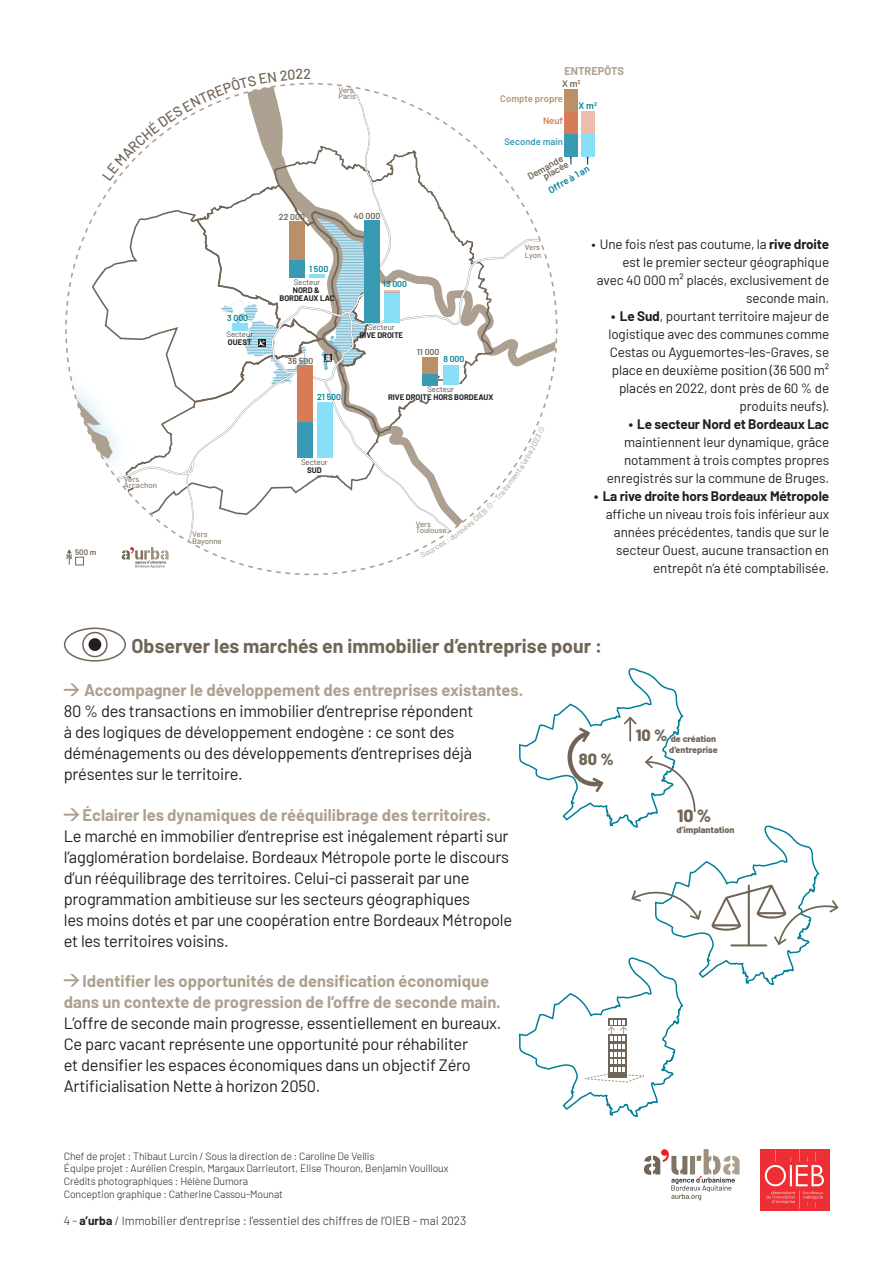
<style>
.page{position:relative;width:893px;height:1263px;background:#fff}
.page>*{position:absolute;margin:0;border:0;box-sizing:border-box;transform-origin:0 0}
.t1{font:700 19.5px "Barlow";color:#716557}
.t2{font:800 17.7px "Barlow";color:#716557}
.t3{font:16.5px/21px "Barlow";letter-spacing:-.015em;color:#231f20}
.t4{font:700 16.5px/21px "Barlow";color:#ada090;text-align:center}
.t5{font:800 16.35px "Barlow";color:#716557}
.t6{font:13.5px/18px "Barlow";letter-spacing:-.01em;color:#231f20;text-align:right}
.t7{font:700 13.5px "Barlow";letter-spacing:-.01em;color:#231f20}
.t8{font:300 12px "Barlow";color:#231f20}
.t9{font:700 10.95px "Barlow";color:#ada090}
.t10{font:300 10.5px/12.6px "Barlow";letter-spacing:-.01em;color:#231f20}
.t11{font:600 9.45px/7.5px "Barlow";color:#716557;text-align:right}
.t12{font:600 9.45px "Barlow";color:#bb8f68}
.t13{font:600 9.45px "Barlow";color:#007f97}
.t14{font:600 9.45px "Barlow";color:#389bb3}
.t15{font:600 9.45px "Barlow";color:#d67d58}
.t16{font:800 9px/10.8px "Barlow";color:#716557;text-align:right}
.t17{font:600 8.7px "Barlow";color:#007f97}
.t18{font:600 8.7px "Barlow";color:#716557}
.t19{font:700 7.8px/7.8px "Barlow";color:#231f20;text-align:center}
.t20{font:500 7.8px/6.3px "Barlow";color:#8d8171}
.t21{font:300 7.8px "Barlow";color:#231f20}
.t22{font:600 7.8px "Barlow";color:#716557}
.t23{font:600 6.6px "Barlow";color:#716557;scale:1.41 1}
.s1{font-weight:700}
.s2{font-size:16.35px}
</style>
<div class="page">
<svg style="left:644px;top:1149px;width:96px;height:51px"></svg>
<img style="left:760px;top:1149px;width:69px;height:61px">
<svg style="left:64px;top:683px;width:15px;height:13px"></svg>
<svg style="left:64px;top:808px;width:15px;height:13px"></svg>
<svg style="left:64px;top:974px;width:15px;height:13px"></svg>
<div style="left:64px;top:627px;width:62px;height:34px;border:2px solid #716557;border-radius:50%"></div>
<svg style="left:83px;top:632px;width:24px;height:24px"></svg>
<div style="left:82px;top:632px;width:26px;height:25px;border:2px solid #716557;border-radius:50%"></div>
<div style="left:89px;top:638px;width:12px;height:13px;background:#231f20;border-radius:50%"></div>
<svg style="left:518px;top:668px;width:321px;height:449px"></svg>
<svg style="left:65px;top:82px;width:530px;height:486px"></svg>
<p class="t22" style="left:75px;top:546px;width:23px">500 m</p>
<p class="t23" style="left:66px;top:552px;width:6px">N</p>
<p class="t20" style="left:124px;top:475px;width:35px">Vers<br>Arcachon</p>
<p class="t17" style="left:227px;top:312px;width:23px">3 000</p>
<p class="t21" style="left:226px;top:329px;width:28px">Secteur</p>
<p class="t19" style="left:228px;top:338px;width:25px">OUEST</p>
<p class="t20" style="left:192px;top:531px;width:31px">Vers<br>Bayonne</p>
<p class="t20" style="left:338px;top:86px;width:19px">Vers<br>Paris</p>
<p class="t18" style="left:279px;top:210px;width:28px">22 000</p>
<p class="t18" style="left:354px;top:209px;width:28px">40 000</p>
<p class="t9" style="left:564px;top:63px;width:61px">ENTREPÔTS</p>
<p class="t11" style="left:562px;top:79px;width:20px">X m<sup>2</sup></p>
<p class="t13" style="left:579px;top:99px;width:20px">X m<sup>2</sup></p>
<p class="t12" style="left:500px;top:92px;width:64px">Compte propre</p>
<p class="t15" style="left:543px;top:114px;width:22px">Neuf</p>
<p class="t14" style="left:504px;top:135px;width:60px">Seconde main</p>
<p class="t11" style="left:526px;top:173px;width:43px;rotate:-30deg">Demande placée</p>
<p class="t13" style="left:546px;top:185px;width:47px;rotate:-30deg">Offre à 1 an</p>
<p class="t17" style="left:309px;top:262px;width:21px">1 500</p>
<p class="t21" style="left:294px;top:277px;width:28px">Secteur</p>
<p class="t19" style="left:279px;top:286px;width:57px">NORD &amp;<br>BORDEAUX LAC</p>
<p class="t17" style="left:383px;top:278px;width:26px">13 000</p>
<p class="t21" style="left:368px;top:322px;width:28px">Secteur</p>
<p class="t19" style="left:359px;top:331px;width:45px">RIVE DROITE</p>
<p class="t18" style="left:417px;top:345px;width:24px">11 000</p>
<p class="t18" style="left:288px;top:355px;width:27px">36 500</p>
<p class="t17" style="left:443px;top:353px;width:23px">8 000</p>
<p class="t17" style="left:317px;top:391px;width:25px">21 500</p>
<p class="t21" style="left:301px;top:457px;width:28px">Secteur</p>
<p class="t19" style="left:307px;top:466px;width:16px">SUD</p>
<p class="t21" style="left:427px;top:384px;width:28px">Secteur</p>
<p class="t19" style="left:388px;top:393px;width:107px">RIVE DROITE HORS BORDEAUX</p>
<p class="t20" style="left:416px;top:520px;width:33px">Vers<br>Toulouse</p>
<p class="t20" style="left:525px;top:243px;width:18px;line-height:7.8px">Vers<br>Lyon</p>
<p class="t6" style="left:591px;top:234px;width:239px">• Une fois n’est pas coutume, la <span class="s1">rive droite </span>est le premier secteur géographique<br>avec 40 000 m² placés, exclusivement de seconde main.</p>
<p class="t6" style="left:608px;top:306px;width:222px"><span class="s1">• Le Sud</span>, pourtant territoire majeur de logistique avec des communes comme Cestas ou Ayguemortes-les-Graves, se place en deuxième position (36 500 m² placés en 2022, dont près de 60 % de produits neufs).</p>
<p class="t7" style="left:629px;top:414px;width:202px">• Le secteur Nord et Bordeaux Lac</p>
<p class="t6" style="left:607px;top:432px;width:224px">maintiennent leur dynamique, grâce notamment à trois comptes propres enregistrés sur la commune de Bruges.</p>
<p class="t7" style="left:594px;top:486px;width:236px">• La rive droite hors Bordeaux Métropole</p>
<p class="t6" style="left:606px;top:504px;width:225px">affiche un niveau trois fois inférieur aux années précédentes, tandis que sur le secteur Ouest, aucune transaction en entrepôt n’a été comptabilisée.</p>
<p class="t1" style="left:132px;top:632px;width:472px">Observer les marchés en immobilier d’entreprise pour :</p>
<p class="t4" style="left:84px;top:678px;width:441px">Accompagner le développement des entreprises existantes.</p>
<p class="t3" style="left:64px;top:699px;width:411px">80 % des transactions en immobilier d’entreprise répondent à des logiques de développement endogène : ce sont des déménagements ou des développements d’entreprises déjà présentes sur le territoire.</p>
<p class="t4" style="left:83px;top:803px;width:410px">Éclairer les dynamiques de rééquilibrage des territoires.</p>
<p class="t3" style="left:64px;top:824px;width:450px">Le marché en immobilier d’entreprise est inégalement réparti sur l’agglomération bordelaise. Bordeaux Métropole porte le discours d’un rééquilibrage des territoires. Celui-ci passerait par une programmation ambitieuse sur les secteurs géographiques<br>les moins dotés et par une coopération entre Bordeaux Métropole et les territoires voisins.</p>
<p class="t4" style="left:64px;top:969px;width:438px">Identifier les opportunités de densification économique dans un contexte de progression de l’offre de seconde main.</p>
<p class="t3" style="left:64px;top:1011px;width:439px">L’offre de seconde main progresse, essentiellement en bureaux.<br>Ce parc vacant représente une opportunité pour réhabiliter<br>et densifier les espaces économiques dans un objectif Zéro Artificialisation Nette à horizon 2050.</p>
<p class="t10" style="left:64px;top:1149px;width:386px">Chef de projet : Thibaut Lurcin / Sous la direction de : Caroline De Vellis<br>Équipe projet : Aurélien Crespin, Margaux Darrieutort, Elise Thouron, Benjamin Vouilloux Crédits photographiques : Hélène Dumora<br>Conception graphique : Catherine Cassou-Mounat</p>
<p class="t8" style="left:64px;top:1212px;width:404px">4 - <span class="s1">a’urba</span> / Immobilier d’entreprise : l’essentiel des chiffres de l’OIEB - mai 2023</p>
<p class="t5" style="left:579px;top:746px;width:36px">80 %</p>
<p class="t16" style="left:636px;top:732px;width:84px"><span class="s2">10 %</span> de création d’entreprise</p>
<p class="t2" style="left:677px;top:803px;width:36px">10 %</p>
<p class="t16" style="left:676px;top:824px;width:60px">d’implantation</p>
</div>
